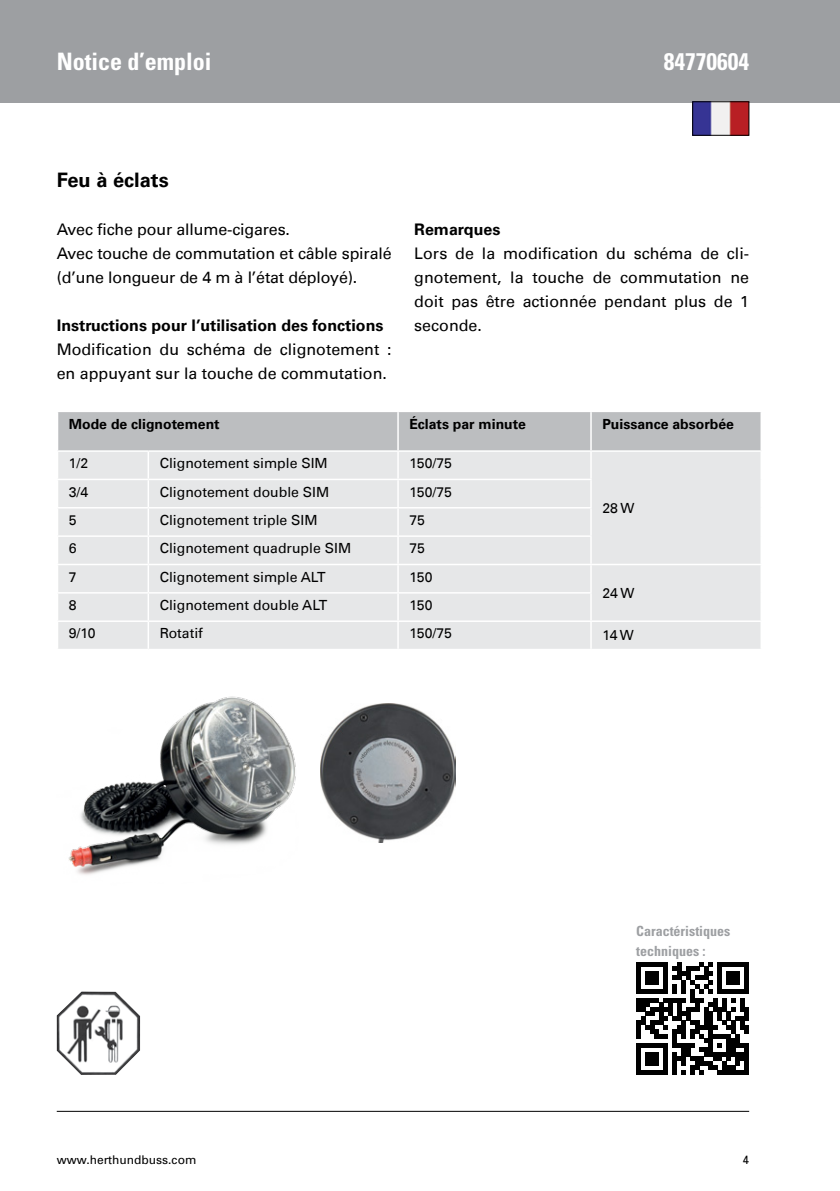
<style>
.page{position:relative;width:840px;height:1191px;background:#fff}
.page>*{position:absolute;margin:0;border:0;box-sizing:border-box;transform-origin:0 0}
.t1{font:700 condensed 24px "Univers";color:#fff}
.t2{font:700 20px "Univers Com 65";color:#000}
.t3{font:16px/24px "Univers Com 55 Roman";color:#000}
.t4{font:700 16px "Univers Com 65";color:#000}
.t5{font:14px "Univers Com 55 Roman";color:#000}
.t6{font:700 14px "Univers Com 65";color:#000}
.t7{font:700 condensed 14px/20.2px "Univers";color:#9d9fa2}
.t8{font:12px "Univers";color:#000}
</style>
<div class="page">
<div style="left:0;top:0;width:839px;height:102px;background:#9d9fa2"></div>
<hr style="left:57px;top:1111px;width:691px;height:1px;background:#000">
<img style="left:694px;top:103px;width:52px;height:30px">
<div style="left:692px;top:101px;width:56px;height:34px;border:1px solid #000"></div>
<img style="left:57px;top:991px;width:83px;height:83px">
<svg style="left:58px;top:412px;width:703px;height:237px;background:#dfe0e1"></svg>
<hr style="left:397px;top:412px;width:1px;height:38px;background:#fff">
<hr style="left:590px;top:412px;width:1px;height:38px;background:#fff">
<hr style="left:760px;top:412px;width:1px;height:38px;background:#fff">
<hr style="left:57px;top:450px;width:91px;height:2px;background:#fff">
<hr style="left:148px;top:450px;width:250px;height:2px;background:#fff">
<hr style="left:398px;top:450px;width:192px;height:2px;background:#fff">
<hr style="left:590px;top:450px;width:171px;height:2px;background:#fff">
<hr style="left:57px;top:479px;width:91px;height:1px;background:#fff">
<hr style="left:148px;top:479px;width:250px;height:1px;background:#fff">
<hr style="left:398px;top:479px;width:193px;height:1px;background:#fff">
<hr style="left:57px;top:507px;width:91px;height:1px;background:#fff">
<hr style="left:148px;top:507px;width:250px;height:1px;background:#fff">
<hr style="left:398px;top:507px;width:193px;height:1px;background:#fff">
<hr style="left:57px;top:535px;width:91px;height:2px;background:#fff">
<hr style="left:148px;top:535px;width:250px;height:2px;background:#fff">
<hr style="left:398px;top:535px;width:193px;height:2px;background:#fff">
<hr style="left:57px;top:564px;width:91px;height:1px;background:#fff">
<hr style="left:148px;top:564px;width:250px;height:1px;background:#fff">
<hr style="left:398px;top:564px;width:192px;height:1px;background:#fff">
<hr style="left:590px;top:564px;width:171px;height:1px;background:#fff">
<hr style="left:57px;top:592px;width:91px;height:1px;background:#fff">
<hr style="left:148px;top:592px;width:250px;height:1px;background:#fff">
<hr style="left:398px;top:592px;width:193px;height:1px;background:#fff">
<hr style="left:57px;top:620px;width:91px;height:2px;background:#fff">
<hr style="left:148px;top:620px;width:250px;height:2px;background:#fff">
<hr style="left:398px;top:620px;width:192px;height:2px;background:#fff">
<hr style="left:590px;top:620px;width:171px;height:2px;background:#fff">
<img style="left:68px;top:696px;width:228px;height:179px">
<img style="left:320px;top:703px;width:135px;height:139px">
<svg style="left:636px;top:962px;width:112px;height:112px"></svg>
<h1 class="t1" style="left:57px;top:47px;width:156px">Notice d’emploi</h1>
<h1 class="t1" style="left:663px;top:47px;width:87px">84770604</h1>
<p class="t2" style="left:57px;top:168px;width:113px">Feu à éclats</p>
<p class="t3" style="left:57px;top:217px;width:336px">Avec fiche pour allume-cigares.<br>Avec touche de commutation et câble spiralé (d’une longueur de 4 m à l’état déployé).</p>
<p class="t4" style="left:57px;top:315px;width:328px">Instructions pour l’utilisation des fonctions</p>
<p class="t3" style="left:57px;top:337px;width:336px">Modification du schéma de clignotement : en appuyant sur la touche de commutation.</p>
<p class="t6" style="left:69px;top:415px;width:152px">Mode de clignotement</p>
<p class="t6" style="left:409px;top:415px;width:118px">Éclats par minute</p>
<p class="t6" style="left:602px;top:415px;width:133px">Puissance absorbée</p>
<p class="t5" style="left:69px;top:455px;width:21px">1/2</p>
<p class="t5" style="left:159px;top:455px;width:169px">Clignotement simple SIM</p>
<p class="t5" style="left:409px;top:455px;width:44px">150/75</p>
<p class="t5" style="left:602px;top:499px;width:34px">28 W</p>
<p class="t4" style="left:414px;top:219px;width:87px">Remarques</p>
<p class="t3" style="left:414px;top:241px;width:336px;text-align:justify">Lors de la modification du schéma de cli&shy;gnotement, la touche de commutation ne doit pas être actionnée pendant plus de 1 seconde.</p>
<p class="t5" style="left:69px;top:483px;width:21px">3/4</p>
<p class="t5" style="left:159px;top:483px;width:171px">Clignotement double SIM</p>
<p class="t5" style="left:409px;top:483px;width:44px">150/75</p>
<p class="t5" style="left:69px;top:511px;width:9px">5</p>
<p class="t5" style="left:159px;top:511px;width:159px">Clignotement triple SIM</p>
<p class="t5" style="left:409px;top:511px;width:17px">75</p>
<p class="t5" style="left:69px;top:540px;width:9px">6</p>
<p class="t5" style="left:159px;top:540px;width:193px">Clignotement quadruple SIM</p>
<p class="t5" style="left:409px;top:540px;width:17px">75</p>
<p class="t5" style="left:69px;top:568px;width:9px">7</p>
<p class="t5" style="left:159px;top:568px;width:167px">Clignotement simple ALT</p>
<p class="t5" style="left:409px;top:568px;width:25px">150</p>
<p class="t5" style="left:602px;top:584px;width:34px">24 W</p>
<p class="t5" style="left:69px;top:596px;width:9px">8</p>
<p class="t5" style="left:159px;top:596px;width:169px">Clignotement double ALT</p>
<p class="t5" style="left:409px;top:596px;width:25px">150</p>
<p class="t5" style="left:69px;top:625px;width:28px">9/10</p>
<p class="t5" style="left:159px;top:625px;width:45px">Rotatif</p>
<p class="t5" style="left:409px;top:625px;width:44px">150/75</p>
<p class="t5" style="left:602px;top:627px;width:33px">14 W</p>
<p class="t7" style="left:636px;top:920px;width:96px">Caractéristiques techniques :</p>
<p class="t8" style="left:57px;top:1152px;width:141px">www.herthundbuss.com</p>
<p class="t8" style="left:742px;top:1152px;width:8px">4</p>
</div>
